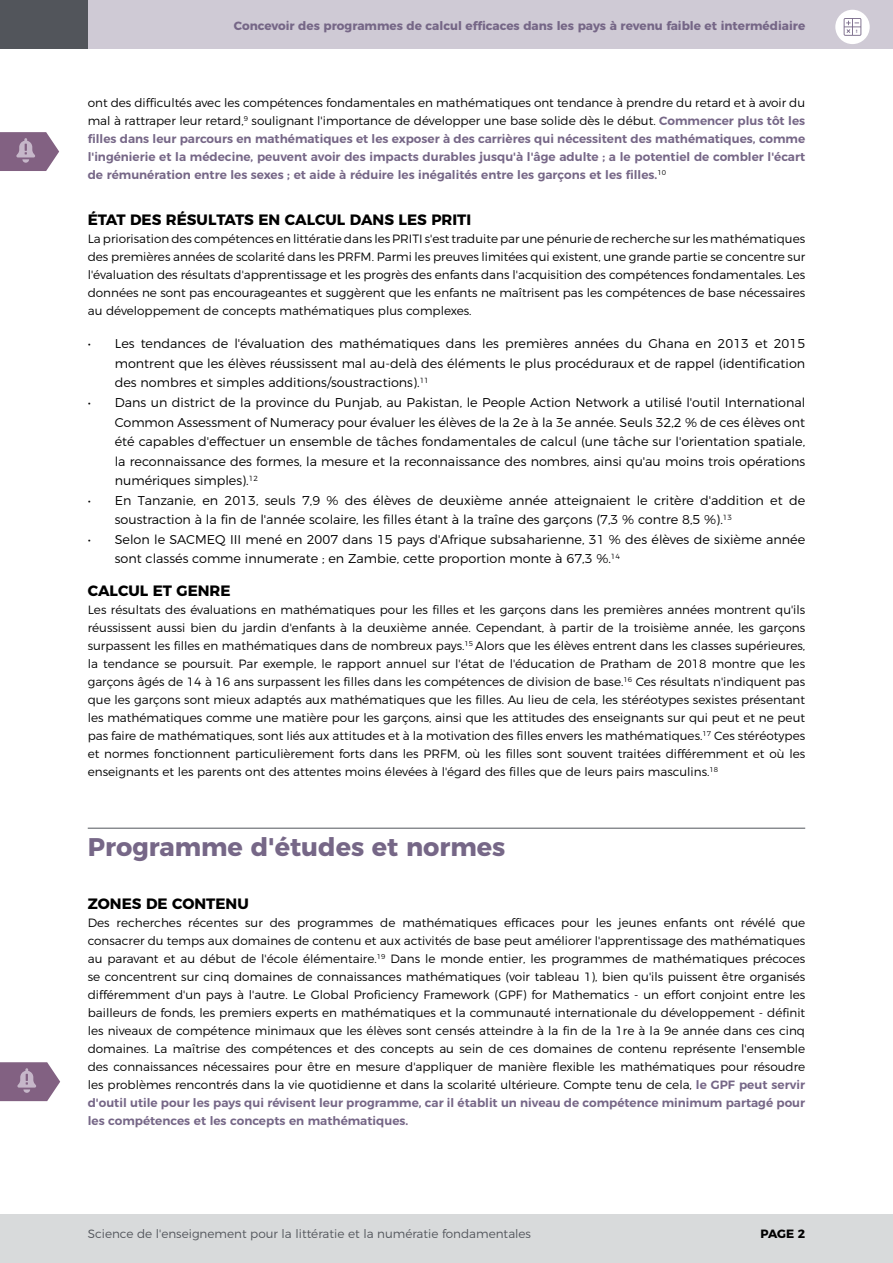
<style>
.page{position:relative;width:893px;height:1263px;background:#fff}
.page>*{position:absolute;margin:0;border:0;box-sizing:border-box;transform-origin:0 0}
.Heading1__rule{font:700 25.5px "Montserrat";color:#766787}
.Heading3{font:700 15px "Montserrat";color:#000}
.t1{font:300 12.75px/19.5px "Montserrat";color:#000;text-align:justify}
.Body{font:300 12px/18px "Montserrat";color:#000;text-align:justify}
.Body-2{font:600 12px/18px "Montserrat";color:#766787;text-align:justify}
.t2{font:700 12px "Montserrat";color:#766787}
.t3{font:300 12px "Montserrat";color:#52555b}
.t4{font:700 12px "Montserrat";color:#000}
.s1{font-weight:300;color:#000}
.s2{font-weight:600;color:#766787}
</style>
<div class="page">
<div style="left:0;top:0;width:893px;height:49px;background:#cfcad5"></div>
<div style="left:0;top:0;width:88px;height:49px;background:#52555b"></div>
<div style="left:0;top:1214px;width:893px;height:49px;background:#d8dadb"></div>
<div style="left:835px;top:10px;width:35px;height:34px;background:#fff;border-radius:50%"></div>
<svg style="left:844px;top:18px;width:17px;height:18px"></svg>
<hr style="left:88px;top:828px;width:717px;height:1px;background:#52555b">
<svg style="left:0;top:1062px;width:60px;height:39px;background:#967a96"></svg>
<svg style="left:0;top:132px;width:59px;height:39px;background:#967a96"></svg>
<p class="t2" style="left:234px;top:16px;width:573px">Concevoir des programmes de calcul efficaces dans les pays à revenu faible et intermédiaire</p>
<p class="Body-2" style="left:88px;top:93px;width:719px"><span class="s1">ont des difficultés avec les compétences fondamentales en mathématiques ont tendance à prendre du retard et à avoir du mal à rattraper leur retard,</span><sup>9</sup> <span class="s1">soulignant l'importance de développer une base solide dès le début.</span> Commencer plus tôt les filles dans leur parcours en mathématiques et les exposer à des carrières qui nécessitent des mathématiques, comme l'ingénierie et la médecine, peuvent avoir des impacts durables jusqu'à l'âge adulte ; a le potentiel de combler l'écart de rémunération entre les sexes ; et aide à réduire les inégalités entre les garçons et les filles.<sup>10</sup></p>
<p class="Heading3" style="left:88px;top:208px;width:385px">ÉTAT DES RÉSULTATS EN CALCUL DANS LES PRITI</p>
<p class="Body" style="left:88px;top:229px;width:719px">La priorisation des compétences en littératie dans les PRITI s'est traduite par une pénurie de recherche sur les mathématiques des premières années de scolarité dans les PRFM. Parmi les preuves limitées qui existent, une grande partie se concentre sur l'évaluation des résultats d'apprentissage et les progrès des enfants dans l'acquisition des compétences fondamentales. Les données ne sont pas encourageantes et suggèrent que les enfants ne maîtrisent pas les compétences de base nécessaires au développement de concepts mathématiques plus complexes.</p>
<p class="t1" style="left:115px;top:333px;width:692px;text-indent:-27px">• Les tendances de l'évaluation des mathématiques dans les premières années du Ghana en 2013 et 2015 montrent que les élèves réussissent mal au-delà des éléments le plus procéduraux et de rappel (identification des nombres et simples additions/soustractions).<sup>11</sup></p>
<p class="t1" style="left:115px;top:392px;width:692px;text-indent:-27px">• Dans un district de la province du Punjab, au Pakistan, le People Action Network a utilisé l'outil International Common Assessment of Numeracy pour évaluer les élèves de la 2e à la 3e année. Seuls 32,2 % de ces élèves ont été capables d'effectuer un ensemble de tâches fondamentales de calcul (une tâche sur l'orientation spatiale, la reconnaissance des formes, la mesure et la reconnaissance des nombres, ainsi qu'au moins trois opérations numériques simples).<sup>12</sup></p>
<p class="t1" style="left:115px;top:489px;width:692px;text-indent:-27px">• En Tanzanie, en 2013, seuls 7,9 % des élèves de deuxième année atteignaient le critère d'addition et de soustraction à la fin de l'année scolaire, les filles étant à la traîne des garçons (7,3 % contre 8,5 %).<sup>13</sup></p>
<p class="t1" style="left:115px;top:528px;width:692px;text-indent:-27px">• Selon le SACMEQ III mené en 2007 dans 15 pays d'Afrique subsaharienne, 31 % des élèves de sixième année sont classés comme innumerate ; en Zambie, cette proportion monte à 67,3 %.<sup>14</sup></p>
<p class="Heading3" style="left:88px;top:578px;width:144px">CALCUL ET GENRE</p>
<p class="Body" style="left:88px;top:600px;width:719px">Les résultats des évaluations en mathématiques pour les filles et les garçons dans les premières années montrent qu'ils réussissent aussi bien du jardin d'enfants à la deuxième année. Cependant, à partir de la troisième année, les garçons surpassent les filles en mathématiques dans de nombreux pays.<sup>15</sup> Alors que les élèves entrent dans les classes supérieures, la tendance se poursuit. Par exemple, le rapport annuel sur l'état de l'éducation de Pratham de 2018 montre que les garçons âgés de 14 à 16 ans surpassent les filles dans les compétences de division de base.<sup>16</sup> Ces résultats n'indiquent pas que les garçons sont mieux adaptés aux mathématiques que les filles. Au lieu de cela, les stéréotypes sexistes présentant les mathématiques comme une matière pour les garçons, ainsi que les attitudes des enseignants sur qui peut et ne peut pas faire de mathématiques, sont liés aux attitudes et à la motivation des filles envers les mathématiques.<sup>17</sup> Ces stéréotypes et normes fonctionnent particulièrement forts dans les PRFM, où les filles sont souvent traitées différemment et où les enseignants et les parents ont des attentes moins élevées à l'égard des filles que de leurs pairs masculins.<sup>18</sup></p>
<p class="Heading1__rule" style="left:88px;top:825px;width:419px">Programme d'études et normes</p>
<p class="Heading3" style="left:88px;top:891px;width:162px">ZONES DE CONTENU</p>
<p class="Body" style="left:88px;top:912px;width:719px">Des recherches récentes sur des programmes de mathématiques efficaces pour les jeunes enfants ont révélé que consacrer du temps aux domaines de contenu et aux activités de base peut améliorer l'apprentissage des mathématiques au paravant et au début de l'école élémentaire.<sup>19</sup> Dans le monde entier, les programmes de mathématiques précoces se concentrent sur cinq domaines de connaissances mathématiques (voir tableau 1), bien qu'ils puissent être organisés différemment d'un pays à l'autre. Le Global Proficiency Framework (GPF) for Mathematics - un effort conjoint entre les bailleurs de fonds, les premiers experts en mathématiques et la communauté internationale du développement - définit les niveaux de compétence minimaux que les élèves sont censés atteindre à la fin de la 1re à la 9e année dans ces cinq domaines. La maîtrise des compétences et des concepts au sein de ces domaines de contenu représente l'ensemble des connaissances nécessaires pour être en mesure d'appliquer de manière flexible les mathématiques pour résoudre les problèmes rencontrés dans la vie quotidienne et dans la scolarité ultérieure. Compte tenu de cela, <span class="s2">le GPF peut servir d'outil utile pour les pays qui révisent leur programme, car il établit un niveau de compétence minimum partagé pour les compétences et les concepts en mathématiques.</span></p>
<p class="t3" style="left:88px;top:1224px;width:445px">Science de l'enseignement pour la littératie et la numératie fondamentales</p>
<p class="t4" style="left:761px;top:1223px;width:46px">PAGE 2</p>
</div>
